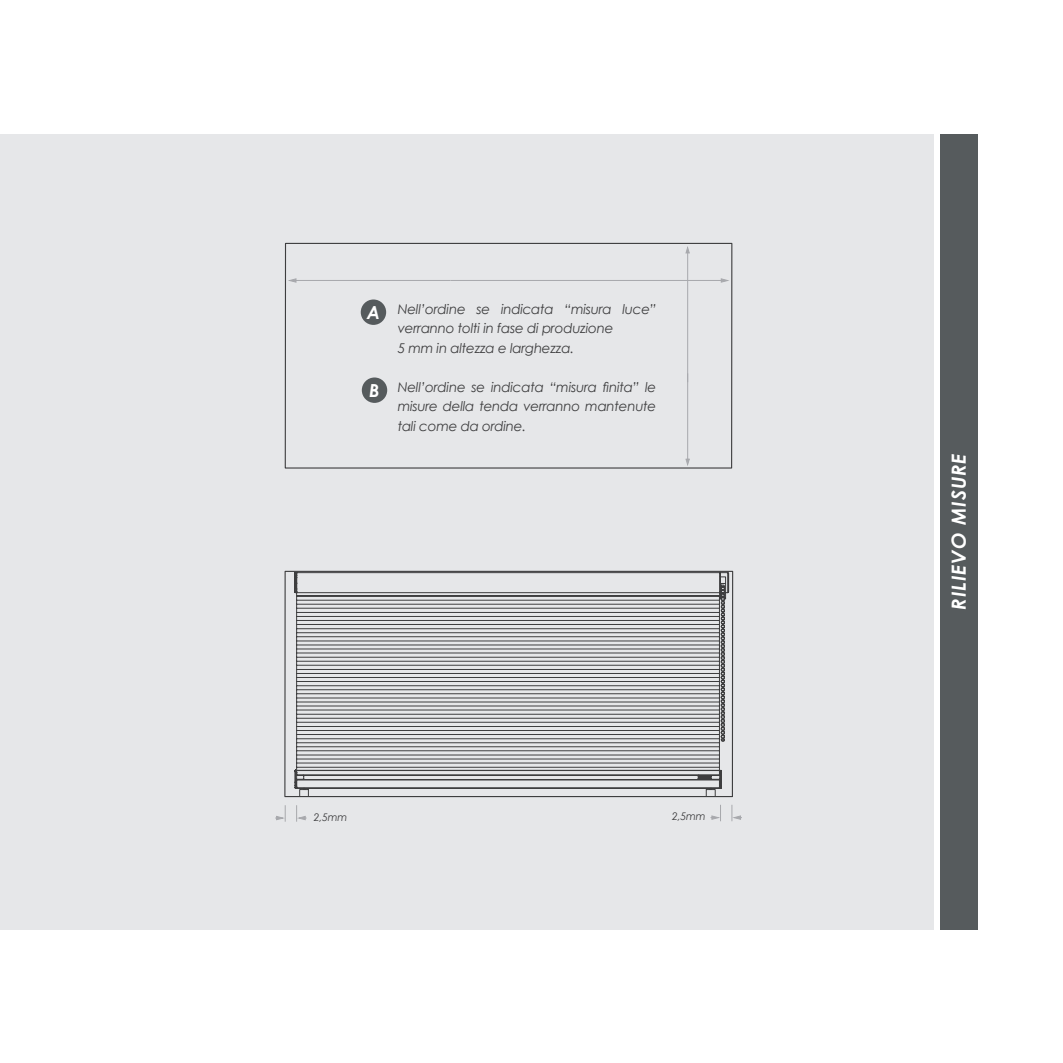
<style>
.page{position:relative;width:1063px;height:1063px;background:#fff}
.page>*{position:absolute;margin:0;border:0;box-sizing:border-box;transform-origin:0 0}
.t1{font:italic 700 19.5px "Century Gothic";letter-spacing:.05em;color:#fff}
.t2{font:italic 700 18px "Century Gothic";color:#fff}
.t3{font:italic 13.5px/19.5px "Century Gothic";letter-spacing:-.02em;color:#3e3e3f}
.t4{font:italic 10.5px "Century Gothic";letter-spacing:-.02em;color:#3e3e3f}
</style>
<div class="page">
<div style="left:0;top:135px;width:933px;height:795px;background:#e6e7e9"></div>
<div style="left:940px;top:135px;width:38px;height:795px;background:#565b5d"></div>
<svg style="left:299px;top:789px;width:417px;height:6px"></svg>
<div style="left:284px;top:571px;width:449px;height:226px;border:1px solid #3e3e3f"></div>
<svg style="left:294px;top:572px;width:435px;height:28px"></svg>
<svg style="left:294px;top:586px;width:431px;height:203px"></svg>
<hr style="left:293px;top:280px;width:157px;height:1px;background:#a8a9ad">
<svg style="left:288px;top:278px;width:9px;height:5px"></svg>
<hr style="left:687px;top:253px;width:1px;height:129px;background:#a8a9ad">
<svg style="left:685px;top:246px;width:5px;height:8px"></svg>
<hr style="left:450px;top:280px;width:274px;height:1px;background:#a8a9ad">
<svg style="left:720px;top:278px;width:9px;height:5px"></svg>
<hr style="left:687px;top:373px;width:1px;height:86px;background:#a8a9ad">
<svg style="left:685px;top:458px;width:5px;height:8px"></svg>
<svg style="left:296px;top:805px;width:11px;height:17px"></svg>
<svg style="left:275px;top:805px;width:11px;height:17px"></svg>
<svg style="left:731px;top:805px;width:11px;height:16px"></svg>
<svg style="left:711px;top:805px;width:10px;height:16px"></svg>
<div style="left:285px;top:243px;width:447px;height:226px;border:1px solid #3e3e3f"></div>
<div style="left:362px;top:377px;width:25px;height:26px;background:#565b5d;border-radius:50%"></div>
<div style="left:361px;top:299px;width:25px;height:26px;background:#565b5d;border-radius:50%"></div>
<p class="t2" style="left:367px;top:301px;width:15px">A</p>
<p class="t2" style="left:369px;top:379px;width:12px">B</p>
<p class="t3" style="left:398px;top:299px;width:260px">Nell’ordine se indicata “misura luce” verranno tolti in fase di produzione</p>
<p class="t3" style="left:398px;top:338px;width:178px">5 mm in altezza e larghezza.</p>
<p class="t3" style="left:398px;top:377px;width:260px;text-align:justify">Nell’ordine se indicata “misura finita” le misure della tenda verranno mantenute tali come da ordine.</p>
<p class="t4" style="left:314px;top:811px;width:35px">2,5mm</p>
<p class="t4" style="left:672px;top:810px;width:35px">2,5mm</p>
<p class="t1" style="left:946px;top:610px;width:158px;rotate:-90deg">RILIEVO MISURE</p>
</div>
